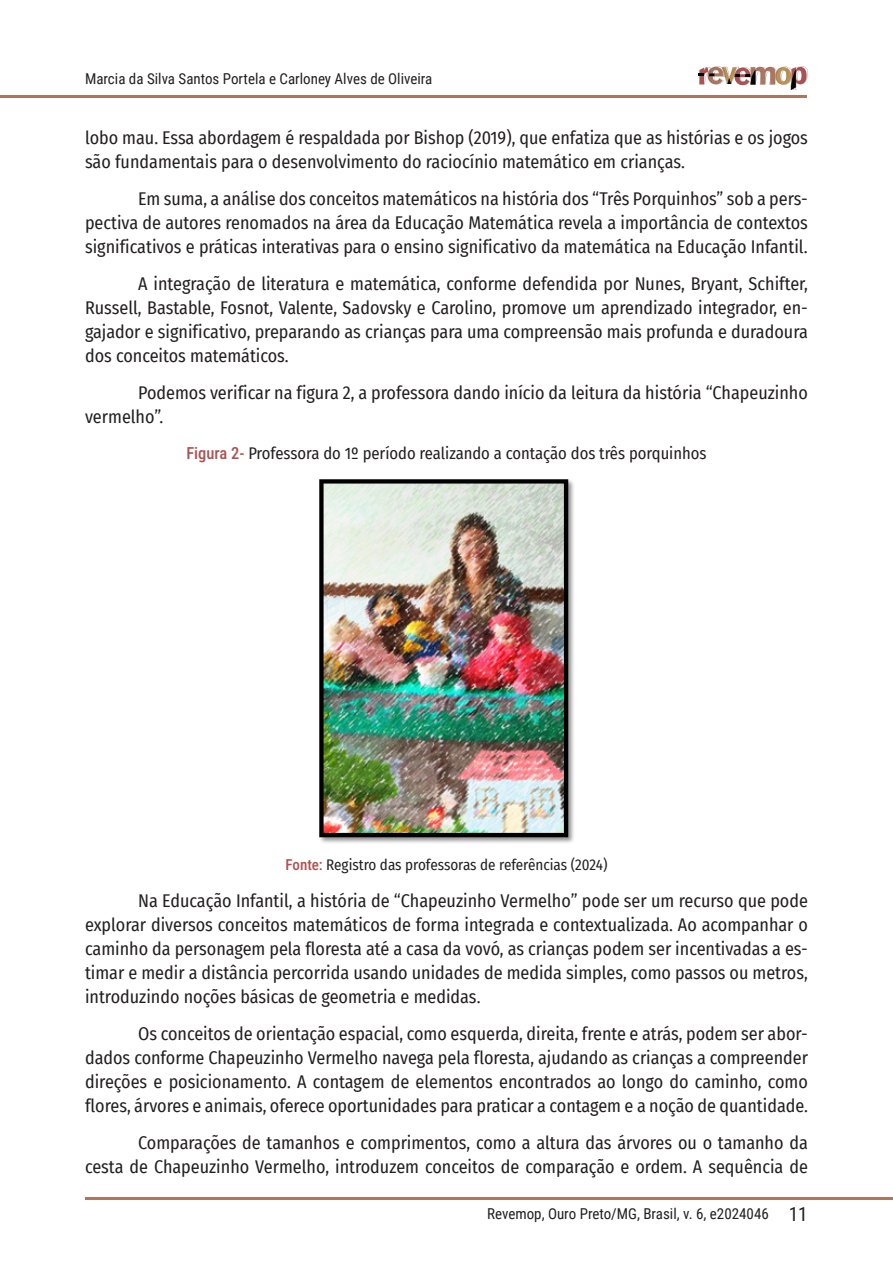
<style>
.page{position:relative;width:893px;height:1263px;background:#fff}
.page>*{position:absolute;margin:0;border:0;box-sizing:border-box;transform-origin:0 0}
.Paragraph{font:18px/24px "Fira Sans Condensed";color:#231f20;text-align:justify}
.Figure{font:16.5px "Fira Sans Condensed";color:#231f20}
.t1{font:15px "Roboto Condensed";color:#231f20}
.Source{font:15px "Fira Sans Condensed";color:#231f20}
.s1{font-family:"Roboto Condensed";font-weight:500;color:#ae5151}
.s2{font-size:19.5px}
</style>
<div class="page">
<svg style="left:698px;top:66px;width:110px;height:24px"></svg>
<hr style="left:0;top:95px;width:807px;height:2px;background:#ae7661">
<hr style="left:85px;top:1197px;width:808px;height:2px;background:#ae7661">
<img style="left:319px;top:479px;width:255px;height:364px">
<p class="t1" style="left:85px;top:68px;width:349px">Marcia da Silva Santos Portela e Carloney Alves de Oliveira</p>
<p class="Paragraph" style="left:85px;top:126px;width:724px">lobo mau. Essa abordagem é respaldada por Bishop (2019), que enfatiza que as histórias e os jogos são fundamentais para o desenvolvimento do raciocínio matemático em crianças.</p>
<p class="Paragraph" style="left:85px;top:186px;width:724px;text-indent:53px">Em suma, a análise dos conceitos matemáticos na história dos “Três Porquinhos” sob a pers&shy;pectiva de autores renomados na área da Educação Matemática revela a importância de contextos significativos e práticas interativas para o ensino significativo da matemática na Educação Infantil.</p>
<p class="Paragraph" style="left:85px;top:271px;width:724px;text-indent:53px">A integração de literatura e matemática, conforme defendida por Nunes, Bryant, Schifter, Russell, Bastable, Fosnot, Valente, Sadovsky e Carolino, promove um aprendizado integrador, en&shy;gajador e significativo, preparando as crianças para uma compreensão mais profunda e duradoura dos conceitos matemáticos.</p>
<p class="Paragraph" style="left:85px;top:380px;width:724px;text-indent:53px">Podemos verificar na figura 2, a professora dando início da leitura da história “Chapeuzinho vermelho”.</p>
<p class="Figure" style="left:186px;top:441px;width:522px"><span class="s1">Figura 2-</span> Professora do 1º período realizando a contação dos três porquinhos</p>
<p class="Source" style="left:285px;top:854px;width:323px"><span class="s1">Fonte:</span> Registro das professoras de referências (2024)</p>
<p class="Paragraph" style="left:85px;top:888px;width:724px;text-indent:53px">Na Educação Infantil, a história de “Chapeuzinho Vermelho” pode ser um recurso que pode explorar diversos conceitos matemáticos de forma integrada e contextualizada. Ao acompanhar o caminho da personagem pela floresta até a casa da vovó, as crianças podem ser incentivadas a es&shy;timar e medir a distância percorrida usando unidades de medida simples, como passos ou metros, introduzindo noções básicas de geometria e medidas.</p>
<p class="Paragraph" style="left:85px;top:1021px;width:724px;text-indent:53px">Os conceitos de orientação espacial, como esquerda, direita, frente e atrás, podem ser abor&shy;dados conforme Chapeuzinho Vermelho navega pela floresta, ajudando as crianças a compreender direções e posicionamento. A contagem de elementos encontrados ao longo do caminho, como flores, árvores e animais, oferece oportunidades para praticar a contagem e a noção de quantidade.</p>
<p class="Paragraph" style="left:85px;top:1130px;width:724px;text-align:right">Comparações de tamanhos e comprimentos, como a altura das árvores ou o tamanho da<br>cesta de Chapeuzinho Vermelho, introduzem conceitos de comparação e ordem. A sequência de</p>
<p class="t1" style="left:487px;top:1203px;width:322px">Revemop, Ouro Preto/MG, Brasil, v. 6, e2024046 <span class="s2">11</span></p>
</div>
